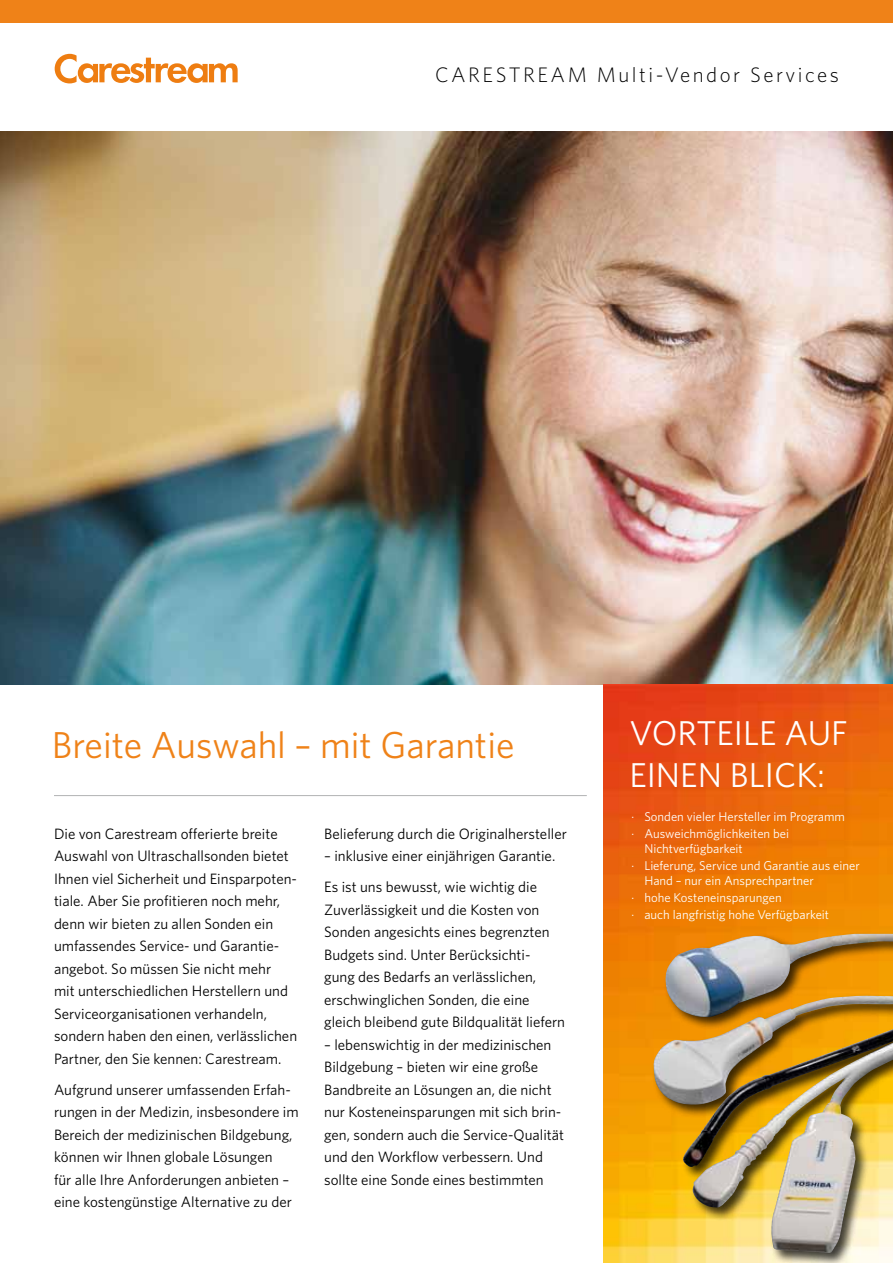
<style>
.page{position:relative;width:893px;height:1263px;background:#fff}
.page>*{position:absolute;margin:0;border:0;box-sizing:border-box;transform-origin:0 0}
.t1{font:37.5px "Whitney K";color:#ef8218}
.t2{font:34.5px "Whitney K";color:#fff}
.t3{font:300 21px "Whitney K";letter-spacing:.12em;color:#000}
.t4{font:15px/22.5px "Whitney K";color:#000}
.t5{font:12.75px/17.1px "Whitney K";color:#fff}
</style>
<div class="page">
<div style="left:0;top:0;width:893px;height:22px;background:#ef8218"></div>
<svg style="left:55px;top:54px;width:183px;height:29px"></svg>
<img style="left:0;top:132px;width:893px;height:553px">
<img style="left:604px;top:685px;width:289px;height:578px">
<hr style="left:54px;top:795px;width:533px;height:1px;background:#b1b3b4">
<div style="left:651px;top:932px;width:242px;height:331px;background:#000;opacity:.75"></div>
<img style="left:653px;top:934px;width:240px;height:233px">
<h3 class="t3" style="left:435px;top:62px;width:405px">carestream M ulti-Vendor Services</h3>
<h1 class="t1" style="left:52px;top:723px;width:464px">Breite Auswahl – mit Garantie</h1>
<h2 class="t2" style="left:629px;top:713px;width:103px">Vo rteile</h2>
<h2 class="t2" style="left:784px;top:713px;width:65px">au f</h2>
<h2 class="t2" style="left:629px;top:754px;width:19px">einen</h2>
<h2 class="t2" style="left:730px;top:754px;width:37px">Blick</h2>
<h2 class="t2" style="left:817px;top:754px;width:9px">:</h2>
<p class="t4" style="left:54px;top:822px;width:245px">Die von Carestream offerierte breite Auswahl von Ultraschallsonden bietet Ihnen viel Sicherheit und Einsparpoten&shy;tiale. Aber Sie profitieren noch mehr, denn wir bieten zu allen Sonden ein umfassendes Service- und Garantie&shy;angebot. So müssen Sie nicht mehr<br>mit unterschiedlichen Herstellern und Serviceorganisationen verhandeln, sondern haben den einen, verlässlichen Partner, den Sie kennen: Carestream.</p>
<p class="t4" style="left:54px;top:1078px;width:246px">Aufgrund unserer umfassenden Erfah&shy;rungen in der Medizin, insbesondere im Bereich der medizinischen Bildgebung, können wir Ihnen globale Lösungen<br>für alle Ihre Anforderungen anbieten – eine kostengünstige Alternative zu der</p>
<p class="t4" style="left:324px;top:822px;width:244px">Belieferung durch die Originalhersteller</p>
<p class="t4" style="left:324px;top:840px;width:233px;line-height:31px">– inklusive einer einjährigen Garantie.<br>Es ist uns bewusst, wie wichtig die</p>
<p class="t4" style="left:324px;top:898px;width:242px">Zuverlässigkeit und die Kosten von Sonden angesichts eines begrenzten Budgets sind. Unter Berücksichti-<br>gung des Bedarfs an verlässlichen, erschwinglichen Sonden, die eine gleich bleibend gute Bildqualität liefern</p>
<p class="t4" style="left:324px;top:1033px;width:241px">– lebenswichtig in der medizinischen Bildgebung – bieten wir eine große Bandbreite an Lösungen an, die nicht nur Kosteneinsparungen mit sich brin&shy;gen, sondern auch die Service-Qualität und den Workflow verbessern. Und sollte eine Sonde eines bestimmten</p>
<p class="t5" style="left:632px;top:807px;width:215px">· Sonden vieler Hersteller im Programm · Ausweichmöglichkeiten bei</p>
<p class="t5" style="left:632px;top:840px;width:230px;text-indent:13px">Nichtverfügbarkeit<br>· Lieferung, Service und Garantie aus einer</p>
<p class="t5" style="left:632px;top:872px;width:199px;text-indent:13px">Hand – nur ein Ansprechpartner<br>· hohe Kosteneinsparungen<br>· auch langfristig hohe Verfügbarkeit</p>
</div>
